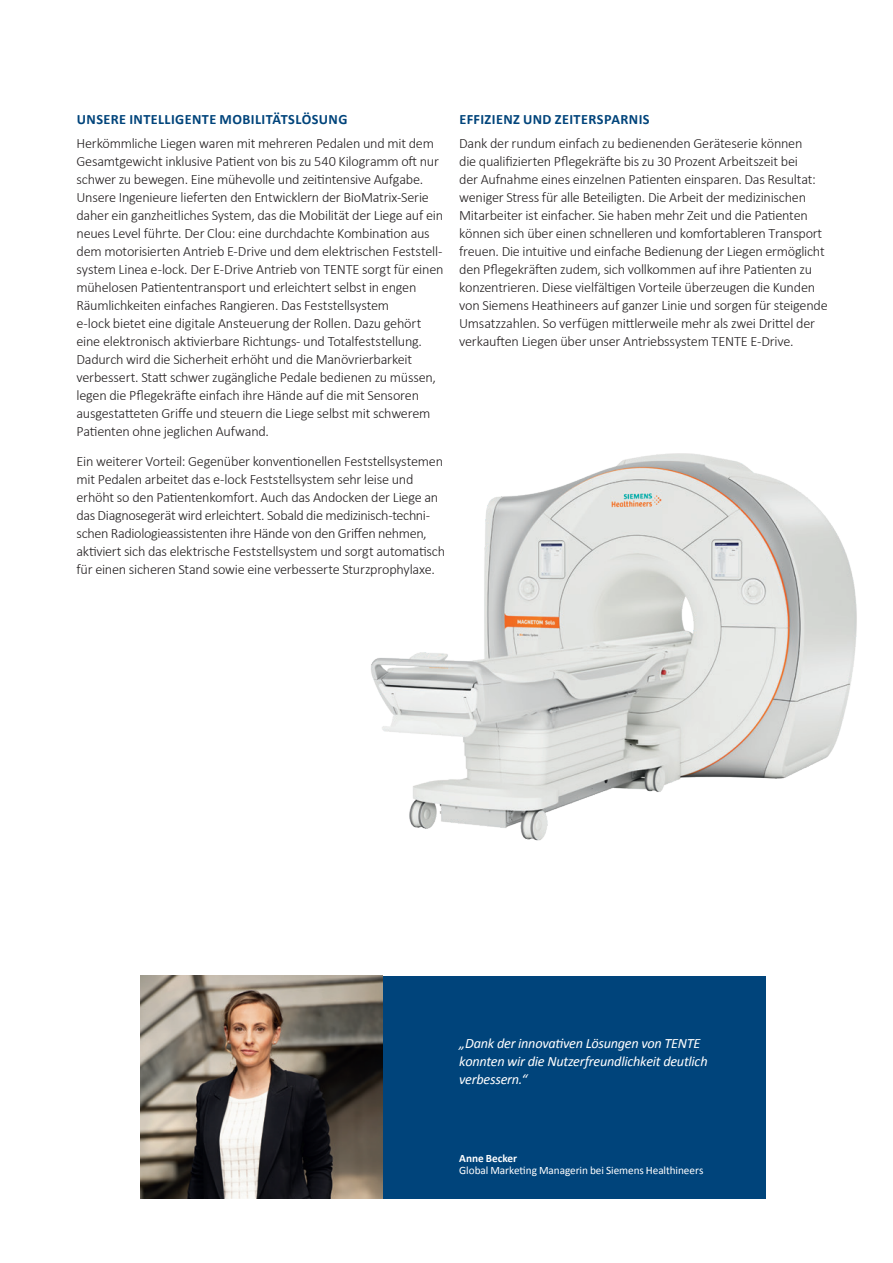
<style>
.page{position:relative;width:893px;height:1263px;background:#fff}
.page>*{position:absolute;margin:0;border:0;box-sizing:border-box;transform-origin:0 0}
.t1{font:300 14.25px/18px "Calibri";letter-spacing:-.02em;color:#231f20}
.t2{font:italic 14.25px/18px "Calibri";letter-spacing:-.02em;color:#fff}
.t3{font:700 14.25px "Calibri";letter-spacing:.03em;color:#00447b}
.t4{font:11.25px "Calibri";letter-spacing:-.01em;color:#fff}
.t5{font:700 11.25px "Calibri";letter-spacing:-.005em;color:#fff}
</style>
<div class="page">
<div style="left:383px;top:976px;width:382px;height:222px;background:#00447b"></div>
<img style="left:140px;top:976px;width:243px;height:222px">
<img style="left:371px;top:453px;width:486px;height:388px">
<p class="t3" style="left:77px;top:110px;width:272px">UNSERE INTELLIGENTE MOBILITÄTSLÖSUNG</p>
<p class="t1" style="left:77px;top:133px;width:368px">Herkömmliche Liegen waren mit mehreren Pedalen und mit dem Gesamtgewicht inklusive Patient von bis zu 540 Kilogramm oft nur schwer zu bewegen. Eine mühevolle und zeitintensive Aufgabe.<br>Unsere Ingenieure lieferten den Entwicklern der BioMatrix-Serie daher ein ganzheitliches System, das die Mobilität der Liege auf ein neues Level führte. Der Clou: eine durchdachte Kombination aus dem motorisierten Antrieb E-Drive und dem elektrischen Feststell&shy;system Linea e-lock. Der E-Drive Antrieb von TENTE sorgt für einen mühelosen Patiententransport und erleichtert selbst in engen Räumlichkeiten einfaches Rangieren. Das Feststellsystem<br>e-lock bietet eine digitale Ansteuerung der Rollen. Dazu gehört eine elektronisch aktivierbare Richtungs- und Totalfeststellung.<br>Dadurch wird die Sicherheit erhöht und die Manövrierbarkeit verbessert. Statt schwer zugängliche Pedale bedienen zu müssen, legen die Pflegekräfte einfach ihre Hände auf die mit Sensoren ausgestatteten Griffe und steuern die Liege selbst mit schwerem Patienten ohne jeglichen Aufwand.</p>
<p class="t1" style="left:77px;top:451px;width:370px">Ein weiterer Vorteil: Gegenüber konventionellen Feststellsystemen mit Pedalen arbeitet das e-lock Feststellsystem sehr leise und erhöht so den Patientenkomfort. Auch das Andocken der Liege an das Diagnosegerät wird erleichtert. Sobald die medizinisch-techni&shy;schen Radiologieassistenten ihre Hände von den Griffen nehmen, aktiviert sich das elektrische Feststellsystem und sorgt automatisch für einen sicheren Stand sowie eine verbesserte Sturzprophylaxe.</p>
<p class="t3" style="left:459px;top:110px;width:192px">EFFIZIENZ UND ZEITERSPARNIS</p>
<p class="t1" style="left:459px;top:133px;width:370px">Dank der rundum einfach zu bedienenden Geräteserie können<br>die qualifizierten Pflegekräfte bis zu 30 Prozent Arbeitszeit bei<br>der Aufnahme eines einzelnen Patienten einsparen. Das Resultat: weniger Stress für alle Beteiligten. Die Arbeit der medizinischen Mitarbeiter ist einfacher. Sie haben mehr Zeit und die Patienten können sich über einen schnelleren und komfortableren Transport freuen. Die intuitive und einfache Bedienung der Liegen ermöglicht den Pflegekräften zudem, sich vollkommen auf ihre Patienten zu konzentrieren. Diese vielfältigen Vorteile überzeugen die Kunden von Siemens Heathineers auf ganzer Linie und sorgen für steigende Umsatzzahlen. So verfügen mittlerweile mehr als zwei Drittel der verkauften Liegen über unser Antriebssystem TENTE E-Drive.</p>
<p class="t2" style="left:459px;top:1034px;width:250px">„Dank der innovativen Lösungen von TENTE konnten wir die Nutzerfreundlichkeit deutlich verbessern.“</p>
<p class="t5" style="left:459px;top:1151px;width:59px">Anne Becker</p>
<p class="t4" style="left:459px;top:1163px;width:246px">Global Marketing Managerin bei Siemens Healthineers</p>
</div>
